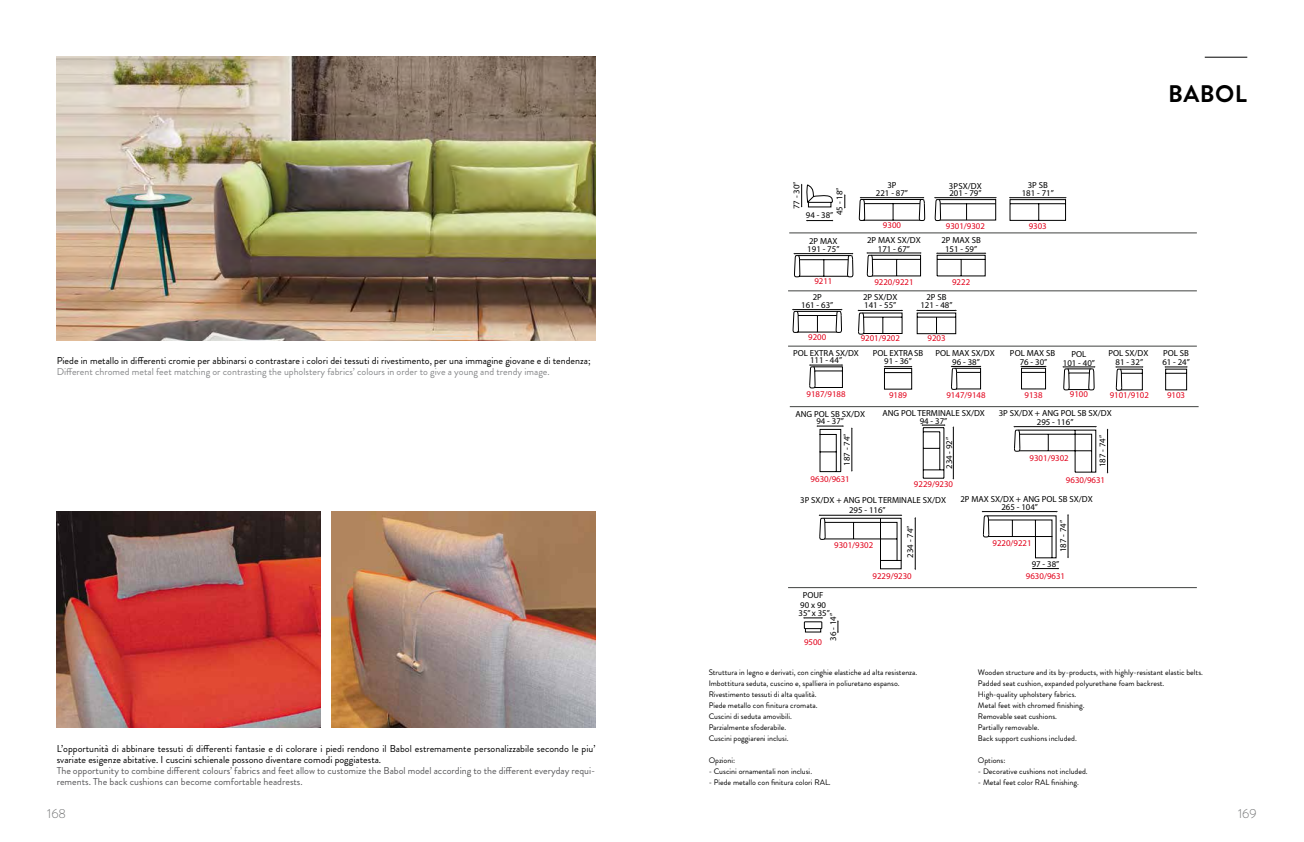
<style>
.page{position:relative;width:1304px;height:842px;background:#fff}
.page>*{position:absolute;margin:0;border:0;box-sizing:border-box;transform-origin:0 0}
.t1{font:700 24px "Brandon Grotesque";letter-spacing:.02em;color:#000}
.t2{font:300 13px "Brandon Grotesque";color:#707172}
.t3{font:10px/11px "Brandon Grotesque";color:#000}
.t4{font:10px/11px "Brandon Grotesque";color:#58585a}
.t5{font:10px "Brandon Grotesque";color:#87888a}
.t6{font:8.8px/8.5px "Myriad Pro";color:#000;text-align:center}
.t7{font:8.8px "Myriad Pro";color:#e2001a}
.t8{font:8px/11px "Brandon Grotesque";color:#000}
</style>
<div class="page">
<img style="left:57px;top:511px;width:263px;height:216px">
<img style="left:57px;top:57px;width:538px;height:283px">
<img style="left:332px;top:511px;width:263px;height:216px">
<hr style="left:1205px;top:57px;width:42px;height:1px;background:#000">
<hr style="left:789px;top:233px;width:408px;height:1px;background:#414341">
<svg style="left:801px;top:184px;width:32px;height:23px"></svg>
<svg style="left:844px;top:194px;width:2px;height:15px"></svg>
<svg style="left:806px;top:220px;width:27px;height:1px"></svg>
<svg style="left:793px;top:253px;width:60px;height:24px"></svg>
<svg style="left:792px;top:309px;width:51px;height:24px"></svg>
<svg style="left:1062px;top:366px;width:34px;height:24px"></svg>
<svg style="left:803px;top:617px;width:20px;height:2px"></svg>
<svg style="left:837px;top:620px;width:2px;height:13px"></svg>
<div style="left:804px;top:622px;width:18px;height:7px;border:1px solid #000"></div>
<div style="left:805px;top:628px;width:16px;height:4px;border:1px solid #000"></div>
<svg style="left:934px;top:197px;width:63px;height:24px"></svg>
<svg style="left:1009px;top:197px;width:58px;height:24px"></svg>
<svg style="left:809px;top:364px;width:34px;height:24px"></svg>
<svg style="left:884px;top:366px;width:28px;height:23px"></svg>
<svg style="left:866px;top:252px;width:56px;height:25px"></svg>
<svg style="left:936px;top:252px;width:50px;height:24px"></svg>
<svg style="left:951px;top:366px;width:30px;height:24px"></svg>
<svg style="left:1020px;top:366px;width:27px;height:23px"></svg>
<svg style="left:857px;top:310px;width:100px;height:24px"></svg>
<svg style="left:1115px;top:366px;width:28px;height:24px"></svg>
<svg style="left:1164px;top:366px;width:24px;height:24px"></svg>
<hr style="left:852px;top:429px;width:1px;height:42px;background:#000">
<svg style="left:816px;top:425px;width:28px;height:47px"></svg>
<svg style="left:1032px;top:568px;width:27px;height:1px"></svg>
<hr style="left:1068px;top:515px;width:1px;height:42px;background:#000">
<svg style="left:982px;top:511px;width:76px;height:47px"></svg>
<svg style="left:924px;top:448px;width:16px;height:1px"></svg>
<hr style="left:923px;top:428px;width:1px;height:42px;background:#000">
<svg style="left:923px;top:470px;width:21px;height:9px"></svg>
<hr style="left:944px;top:428px;width:1px;height:50px;background:#000">
<hr style="left:940px;top:432px;width:1px;height:38px;background:#000">
<svg style="left:922px;top:424px;width:23px;height:9px"></svg>
<hr style="left:953px;top:427px;width:1px;height:51px;background:#000">
<hr style="left:1107px;top:430px;width:1px;height:42px;background:#000">
<svg style="left:1013px;top:426px;width:84px;height:46px"></svg>
<svg style="left:819px;top:514px;width:97px;height:56px"></svg>
<hr style="left:788px;top:291px;width:409px;height:1px;background:#414341">
<hr style="left:788px;top:346px;width:409px;height:1px;background:#414341">
<hr style="left:790px;top:406px;width:409px;height:1px;background:#414341">
<hr style="left:788px;top:587px;width:409px;height:1px;background:#414341">
<svg style="left:859px;top:197px;width:66px;height:24px"></svg>
<p class="t3" style="left:57px;top:355px;width:535px">Piede in metallo in differenti cromie per abbinarsi o contrastare i colori dei tessuti di rivestimento, per una immagine giovane e di tendenza;</p>
<p class="t5" style="left:57px;top:365px;width:495px">Different chromed metal feet matching or contrasting the upholstery fabrics’ colours in order to give a young and trendy image.</p>
<p class="t3" style="left:57px;top:743px;width:540px">L’opportunità di abbinare tessuti di differenti fantasie e di colorare i piedi rendono il Babol estremamente personalizzabile secondo le piu’ svariate esigenze abitative. I cuscini schienale possono diventare comodi poggiatesta.</p>
<p class="t4" style="left:57px;top:765px;width:540px">The opportunity to combine different colours’ fabrics and feet allow to customize the Babol model according to the different everyday requi&shy;rements. The back cushions can become comfortable headrests.</p>
<h1 class="t1" style="left:1168px;top:77px;width:80px">BABOL</h1>
<p class="t6" style="left:792px;top:209px;width:29px;rotate:-90deg">77 - 30”</p>
<p class="t6" style="left:835px;top:215px;width:29px;rotate:-90deg">45 - 18”</p>
<p class="t6" style="left:807px;top:237px;width:34px;text-align:left">2P MAX<br>191 - 75”</p>
<p class="t7" style="left:814px;top:275px;width:20px">9211</p>
<p class="t6" style="left:801px;top:301px;width:34px">161 - 63”</p>
<p class="t6" style="left:806px;top:211px;width:29px">94 - 38”</p>
<p class="t6" style="left:813px;top:293px;width:11px">2P</p>
<p class="t7" style="left:808px;top:331px;width:20px">9200</p>
<p class="t6" style="left:876px;top:181px;width:34px">3P<br>221 - 87”</p>
<p class="t7" style="left:883px;top:219px;width:20px">9300</p>
<p class="t6" style="left:867px;top:236px;width:55px">2P MAX SX/DX</p>
<p class="t7" style="left:874px;top:276px;width:41px">9220/9221</p>
<p class="t6" style="left:878px;top:244px;width:34px">171 - 67”</p>
<p class="t6" style="left:949px;top:182px;width:34px">3PSX/DX</p>
<p class="t7" style="left:946px;top:221px;width:41px">9301/9302</p>
<p class="t6" style="left:949px;top:189px;width:34px">201 - 79”</p>
<p class="t6" style="left:941px;top:236px;width:41px">2P MAX SB<br>151 - 59”</p>
<p class="t7" style="left:952px;top:276px;width:20px">9222</p>
<p class="t6" style="left:863px;top:292px;width:36px">2P SX/DX</p>
<p class="t7" style="left:861px;top:333px;width:41px">9201/9202</p>
<p class="t6" style="left:864px;top:301px;width:34px">141 - 55”</p>
<p class="t6" style="left:926px;top:292px;width:22px">2P SB</p>
<p class="t7" style="left:927px;top:333px;width:20px">9203</p>
<p class="t6" style="left:920px;top:301px;width:34px">121 - 48”</p>
<p class="t6" style="left:793px;top:349px;width:67px;line-height:7.4px">POL EXTRA SX/DX<br>111 - 44”</p>
<p class="t7" style="left:806px;top:389px;width:41px">9187/9188</p>
<p class="t6" style="left:873px;top:349px;width:52px;line-height:7.4px">POL EXTRA SB<br>91 - 36”</p>
<p class="t7" style="left:889px;top:390px;width:20px">9189</p>
<p class="t6" style="left:935px;top:349px;width:61px;line-height:8.9px">POL MAX SX/DX<br>96 - 38”</p>
<p class="t7" style="left:946px;top:389px;width:41px">9147/9148</p>
<p class="t6" style="left:1022px;top:182px;width:34px;line-height:7.4px">3P SB<br>181 - 71”</p>
<p class="t7" style="left:1029px;top:221px;width:20px">9303</p>
<p class="t6" style="left:1010px;top:349px;width:47px">POL MAX SB<br>76 - 30”</p>
<p class="t7" style="left:1024px;top:389px;width:20px">9138</p>
<p class="t6" style="left:1063px;top:350px;width:34px">POL<br>101 - 40”</p>
<p class="t7" style="left:1070px;top:389px;width:20px">9100</p>
<p class="t6" style="left:1108px;top:349px;width:42px">POL SX/DX<br>81 - 32”</p>
<p class="t7" style="left:1110px;top:390px;width:41px">9101/9102</p>
<p class="t6" style="left:795px;top:409px;width:71px">ANG POL SB SX/DX</p>
<p class="t6" style="left:816px;top:417px;width:29px">94 - 37”</p>
<p class="t6" style="left:843px;top:466px;width:34px;rotate:-90deg">187 - 74”</p>
<p class="t6" style="left:882px;top:409px;width:104px">ANG POL TERMINALE SX/DX</p>
<p class="t6" style="left:920px;top:416px;width:29px">94 - 37”</p>
<p class="t6" style="left:945px;top:469px;width:34px;rotate:-90deg">234 - 92”</p>
<p class="t6" style="left:999px;top:409px;width:115px">3P SX/DX + ANG POL SB SX/DX</p>
<p class="t6" style="left:1037px;top:418px;width:38px">295 - 116”</p>
<p class="t7" style="left:1030px;top:452px;width:41px">9301/9302</p>
<p class="t6" style="left:1098px;top:467px;width:34px;rotate:-90deg">187 - 74”</p>
<p class="t7" style="left:811px;top:473px;width:41px">9630/9631</p>
<p class="t7" style="left:914px;top:478px;width:41px">9229/9230</p>
<p class="t7" style="left:1066px;top:475px;width:41px">9630/9631</p>
<p class="t6" style="left:800px;top:496px;width:147px">3P SX/DX + ANG POL TERMINALE SX/DX</p>
<p class="t6" style="left:849px;top:506px;width:38px">295 - 116”</p>
<p class="t7" style="left:834px;top:540px;width:41px">9301/9302</p>
<p class="t6" style="left:906px;top:558px;width:34px;rotate:-90deg">234 - 74”</p>
<p class="t6" style="left:803px;top:590px;width:22px">POUF</p>
<p class="t6" style="left:798px;top:601px;width:33px;line-height:8px;text-align:left">90 x 90<br>35” x 35”</p>
<p class="t7" style="left:804px;top:637px;width:20px">9500</p>
<p class="t6" style="left:829px;top:640px;width:29px;rotate:-90deg">36 - 14”</p>
<p class="t7" style="left:873px;top:571px;width:41px">9229/9230</p>
<p class="t6" style="left:960px;top:494px;width:134px">2P MAX SX/DX + ANG POL SB SX/DX</p>
<p class="t7" style="left:992px;top:538px;width:41px">9220/9221</p>
<p class="t7" style="left:1026px;top:570px;width:41px">9630/9631</p>
<p class="t6" style="left:1001px;top:503px;width:38px">265 - 104”</p>
<p class="t6" style="left:1059px;top:552px;width:34px;rotate:-90deg">187 - 74”</p>
<p class="t6" style="left:1032px;top:559px;width:29px">97 - 38”</p>
<p class="t6" style="left:1162px;top:349px;width:29px;text-align:left">POL SB<br>61 - 24”</p>
<p class="t7" style="left:1167px;top:390px;width:20px">9103</p>
<p class="t8" style="left:709px;top:667px;width:210px">Struttura in legno e derivati, con cinghie elastiche ad alta resistenza.<br>Imbottitura seduta, cuscino e, spalliera in poliuretano espanso.<br>Rivestimento tessuti di alta qualità.<br>Piede metallo con finitura cromata.<br>Cuscini di seduta amovibili.<br>Parzialmente sfoderabile.<br>Cuscini poggiareni inclusi.</p>
<p class="t8" style="left:709px;top:755px;width:28px">Opzioni:</p>
<p class="t8" style="left:709px;top:766px;width:105px">- Cuscini ornamentali non inclusi.</p>
<p class="t8" style="left:709px;top:777px;width:124px">- Piede metallo con finitura colori RAL.</p>
<p class="t8" style="left:978px;top:667px;width:227px">Wooden structure and its by-products, with highly-resistant elastic belts.<br>Padded seat cushion, expanded polyurethane foam backrest.<br>High-quality upholstery fabrics.<br>Metal feet with chromed finishing.<br>Removable seat cushions.<br>Partially removable.<br>Back support cushions included.</p>
<p class="t8" style="left:978px;top:755px;width:29px">Options:</p>
<p class="t8" style="left:978px;top:766px;width:111px">- Decorative cushions not included.</p>
<p class="t8" style="left:978px;top:777px;width:102px">- Metal feet color RAL finishing.</p>
<h2 class="t2" style="left:47px;top:805px;width:20px">168</h2>
<h2 class="t2" style="left:1238px;top:805px;width:20px">169</h2>
</div>
